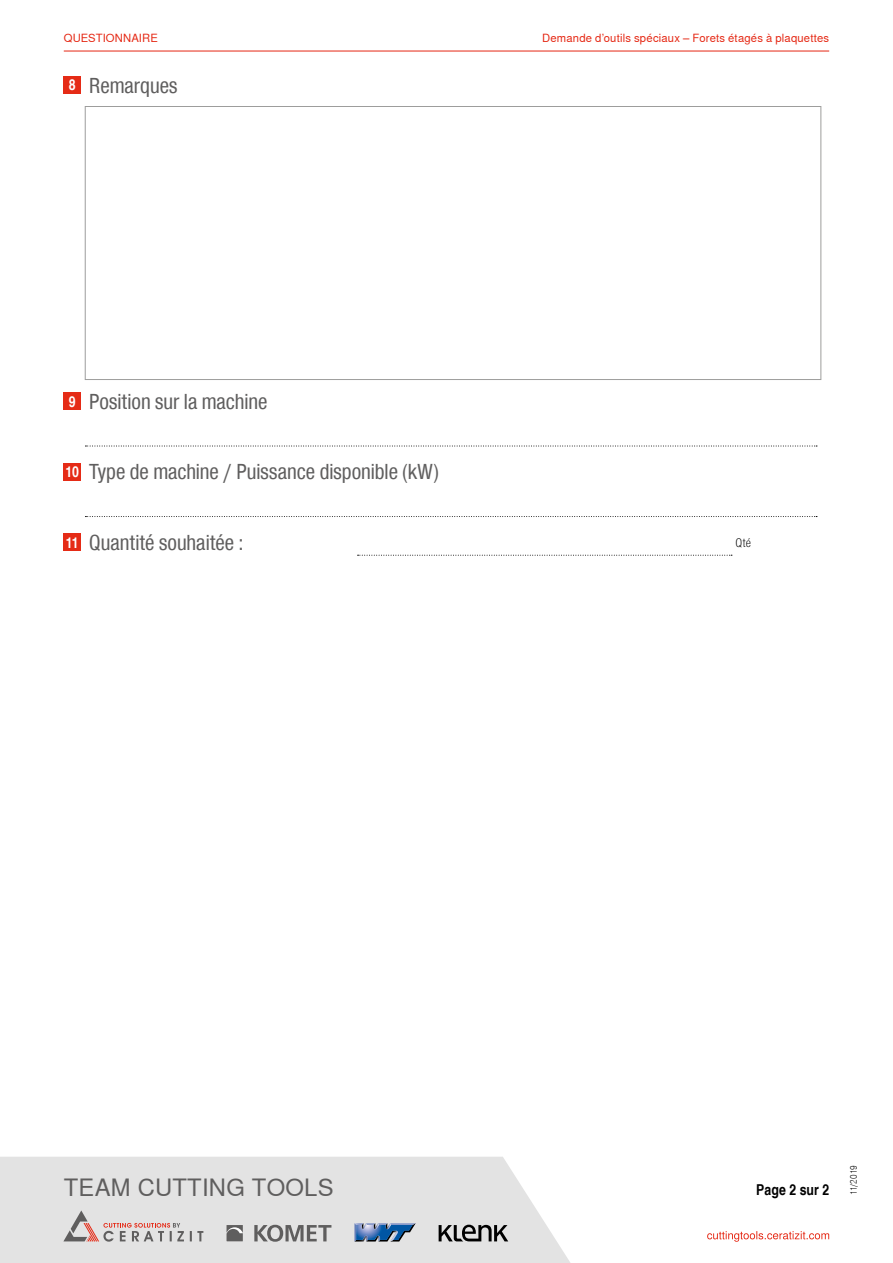
<style>
.page{position:relative;width:893px;height:1263px;background:#fff}
.page>*{position:absolute;margin:0;border:0;box-sizing:border-box;transform-origin:0 0}
.t1{font:23.85px "Nimbus Sans WNT Global";letter-spacing:.01em;color:#5f5e5e}
.t2{font:21px "Nimbus Sans WNT Global Cond";color:#5f5e5e}
.t3{font:700 15px "Nimbus Sans WNT Global Cond";letter-spacing:.005em;color:#000}
.t4{font:300 12px "Nimbus Sans WNT Cond";color:#000}
.t5{font:11.25px "Nimbus Sans WNT Global";letter-spacing:.015em;color:#e52713}
.t6{font:300 9px "Nimbus Sans WNT Global Cond";letter-spacing:-.01em;color:#000}
.s1{font-weight:700;font-size:15px;color:#fff}
</style>
<div class="page">
<hr style="left:64px;top:51px;width:765px;height:1px;background:#e52713">
<svg style="left:0;top:1157px;width:570px;height:106px;background:#e4e4e4"></svg>
<svg style="left:63px;top:1210px;width:140px;height:31px;background:#d2c8c8"></svg>
<svg style="left:254px;top:1225px;width:77px;height:17px"></svg>
<svg style="left:226px;top:1225px;width:17px;height:16px"></svg>
<svg style="left:439px;top:1225px;width:69px;height:16px"></svg>
<svg style="left:354px;top:1223px;width:62px;height:18px"></svg>
<svg style="left:707px;top:1231px;width:122px;height:11px"></svg>
<div style="left:64px;top:77px;width:17px;height:17px;background:#e52b16"></div>
<svg style="left:358px;top:555px;width:374px;height:1px"></svg>
<div style="left:64px;top:534px;width:17px;height:17px;background:#e52b16"></div>
<div style="left:64px;top:463px;width:17px;height:17px;background:#e52b16"></div>
<svg style="left:85px;top:516px;width:732px;height:1px"></svg>
<div style="left:64px;top:393px;width:17px;height:17px;background:#e52b16"></div>
<svg style="left:85px;top:446px;width:732px;height:1px"></svg>
<p class="t5" style="left:64px;top:32px;width:96px">QUESTIONNAIRE</p>
<p class="t2" style="left:69px;top:73px;width:110px"><span class="s1">8</span> Remarques</p>
<p class="t5" style="left:542px;top:32px;width:288px">Demande d’outils spéciaux – Forets étagés à plaquettes</p>
<p class="t2" style="left:69px;top:389px;width:200px"><span class="s1">9</span> Position sur la machine</p>
<p class="t2" style="left:66px;top:460px;width:375px"><span class="s1">10</span> Type de machine / Puissance disponible (kW)</p>
<p class="t2" style="left:66px;top:530px;width:179px"><span class="s1">11</span> Quantité souhaitée :</p>
<p class="t4" style="left:736px;top:535px;width:17px">Qté</p>
<p class="t1" style="left:64px;top:1173px;width:271px">TEAM CUTTING TOOLS</p>
<p class="t3" style="left:756px;top:1181px;width:74px">Page 2 sur 2</p>
<p class="t6" style="left:848px;top:1195px;width:32px;rotate:-90deg">11/2019</p>
</div>
